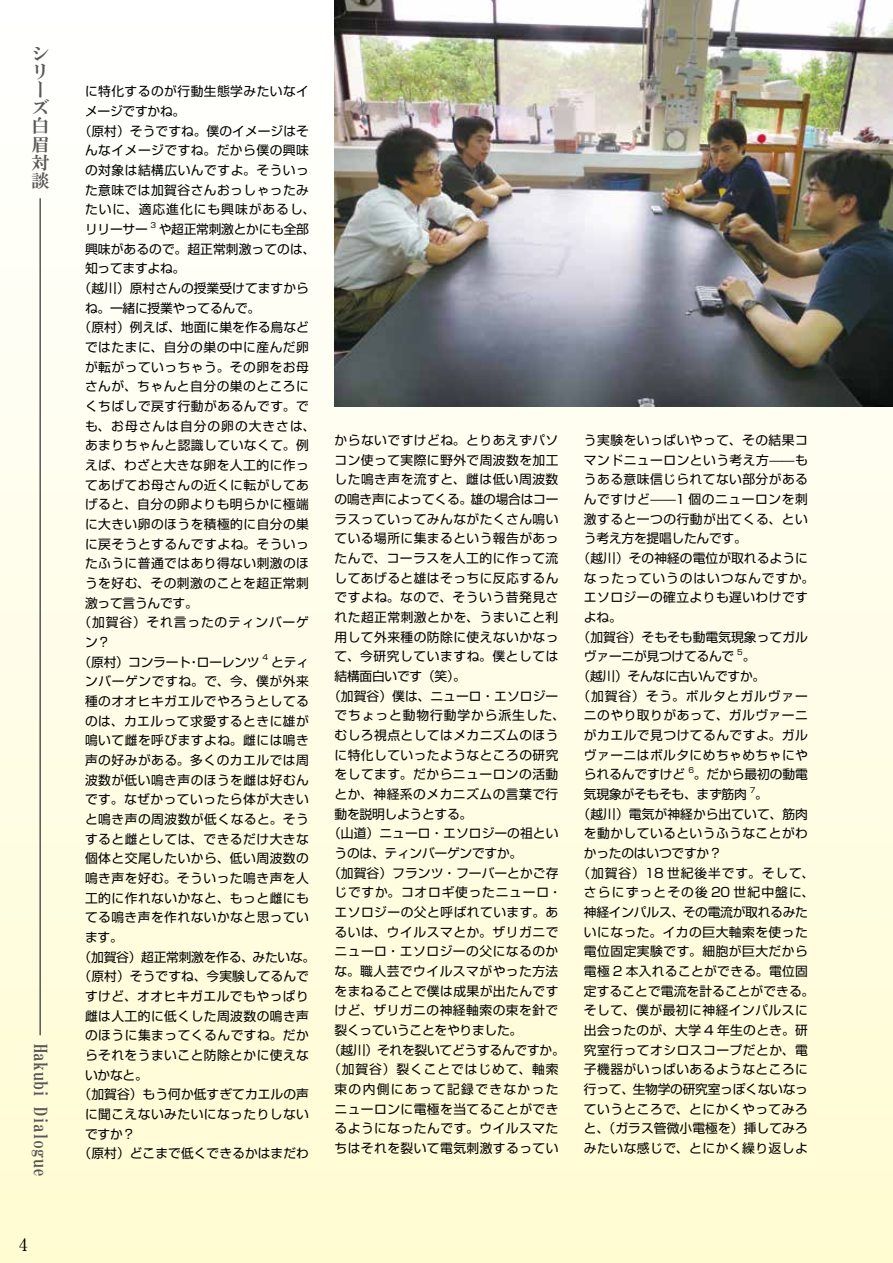
<style>
.page{position:relative;width:893px;height:1263px;background:#fff}
.page>*{position:absolute;margin:0;border:0;box-sizing:border-box;transform-origin:0 0}
.t1{font:18px/18.1px "HG Mincho E";color:#595757}
.t2{font:16.95px "Ryumin Pr 6 N";color:#000}
.t3{font:12.75px "Shin Go Pr 6 N";letter-spacing:.035em;color:#000}
.t4{font:12.75px/19.6px "Shin Go Pr 6 N";letter-spacing:-.02em;color:#000}
.t5{font:12.75px "Shin Go Pr 6 N";letter-spacing:.005em;color:#000}
.t6{font:12.75px "Shin Go Pr 6 N";letter-spacing:.07em;color:#000}
.t7{font:12.75px "Shin Go Pr 6 N";letter-spacing:.08em;color:#000}
.t8{font:12.75px "Shin Go Pr 6 N";letter-spacing:.065em;color:#000}
.t9{font:12.75px "Shin Go Pr 6 N";letter-spacing:.06em;color:#000}
.t10{font:12.75px "Shin Go Pr 6 N";letter-spacing:.09em;color:#000}
.t11{font:12.75px "Shin Go Pr 6 N";letter-spacing:.105em;color:#000}
.t12{font:12.75px "Shin Go Pr 6 N";letter-spacing:-.005em;color:#000}
.t13{font:7.5px "Shin Go Pr 6 N";color:#000}
</style>
<div class="page">
<div style="left:0;top:0;width:893px;height:1263px;background:linear-gradient(to bottom,#fefeff,#fffcd3)"></div>
<hr style="left:39px;top:198px;width:2px;height:837px;background:#595757">
<img style="left:335px;top:0;width:558px;height:406px">
<h1 class="t1" style="left:32px;top:44px;width:19px">シリーズ白眉対談</h1>
<h1 class="t1" style="left:50px;top:1044px;width:134px;rotate:90deg">Hakubi Dialogue</h1>
<h2 class="t2" style="left:19px;top:1231px;width:10px">4</h2>
<p class="t3" style="left:85px;top:81px;width:225px">に特化するのが行動生態学みたいなイ</p>
<p class="t4" style="left:85px;top:100px;width:102px">メージですかね。</p>
<p class="t5" style="left:79px;top:120px;width:232px">（原村）そうですね。僕のイメージはそ</p>
<p class="t3" style="left:85px;top:140px;width:225px">んなイメージですね。だから僕の興味</p>
<p class="t3" style="left:85px;top:160px;width:225px">の対象は結構広いんですよ。そういっ</p>
<p class="t3" style="left:85px;top:179px;width:225px">た意味では加賀谷さんおっしゃったみ</p>
<p class="t7" style="left:85px;top:199px;width:232px">たいに、適応進化にも興味があるし、</p>
<p class="t3" style="left:85px;top:219px;width:64px">リリーサー</p>
<p class="t13" style="left:150px;top:219px;width:7px">3</p>
<p class="t4" style="left:159px;top:218px;width:152px">や超正常刺激とかにも全部</p>
<p class="t5" style="left:85px;top:238px;width:232px">興味があるので。超正常刺激ってのは、</p>
<p class="t4" style="left:85px;top:258px;width:102px">知ってますよね。</p>
<p class="t5" style="left:79px;top:278px;width:232px">（越川）原村さんの授業受けてますから</p>
<p class="t4" style="left:85px;top:297px;width:177px">ね。一緒に授業やってるんで。</p>
<p class="t5" style="left:79px;top:317px;width:232px">（原村）例えば、地面に巣を作る鳥など</p>
<p class="t3" style="left:85px;top:337px;width:225px">ではたまに、自分の巣の中に産んだ卵</p>
<p class="t3" style="left:85px;top:356px;width:225px">が転がっていっちゃう。その卵をお母</p>
<p class="t3" style="left:85px;top:376px;width:225px">さんが、ちゃんと自分の巣のところに</p>
<p class="t3" style="left:85px;top:396px;width:225px">くちばしで戻す行動があるんです。で</p>
<p class="t7" style="left:85px;top:415px;width:232px">も、お母さんは自分の卵の大きさは、</p>
<p class="t3" style="left:85px;top:435px;width:225px">あまりちゃんと認識していなくて。例</p>
<p class="t3" style="left:85px;top:455px;width:225px">えば、わざと大きな卵を人工的に作っ</p>
<p class="t3" style="left:85px;top:474px;width:225px">てあげてお母さんの近くに転がしてあ</p>
<p class="t3" style="left:85px;top:494px;width:225px">げると、自分の卵よりも明らかに極端</p>
<p class="t3" style="left:85px;top:514px;width:225px">に大きい卵のほうを積極的に自分の巣</p>
<p class="t3" style="left:85px;top:533px;width:225px">に戻そうとするんですよね。そういっ</p>
<p class="t3" style="left:85px;top:553px;width:225px">たふうに普通ではあり得ない刺激のほ</p>
<p class="t3" style="left:85px;top:573px;width:225px">うを好む、その刺激のことを超正常刺</p>
<p class="t4" style="left:85px;top:592px;width:114px">激って言うんです。</p>
<p class="t8" style="left:79px;top:612px;width:232px">（加賀谷）それ言ったのティンバーゲ</p>
<p class="t3" style="left:85px;top:632px;width:27px">ン？</p>
<p class="t4" style="left:79px;top:651px;width:182px">（原村）コンラート・ローレンツ</p>
<p class="t13" style="left:263px;top:651px;width:7px">4</p>
<p class="t3" style="left:271px;top:651px;width:39px">とティ</p>
<p class="t3" style="left:85px;top:671px;width:225px">ンバーゲンですね。で、今、僕が外来</p>
<p class="t3" style="left:85px;top:691px;width:225px">種のオオヒキガエルでやろうとしてる</p>
<p class="t3" style="left:85px;top:710px;width:225px">のは、カエルって求愛するときに雄が</p>
<p class="t3" style="left:85px;top:730px;width:225px">鳴いて雌を呼びますよね。雌には鳴き</p>
<p class="t3" style="left:85px;top:750px;width:225px">声の好みがある。多くのカエルでは周</p>
<p class="t3" style="left:85px;top:769px;width:225px">波数が低い鳴き声のほうを雌は好むん</p>
<p class="t3" style="left:85px;top:789px;width:225px">です。なぜかっていったら体が大きい</p>
<p class="t3" style="left:85px;top:809px;width:225px">と鳴き声の周波数が低くなると。そう</p>
<p class="t3" style="left:85px;top:828px;width:225px">すると雌としては、できるだけ大きな</p>
<p class="t3" style="left:85px;top:848px;width:225px">個体と交尾したいから、低い周波数の</p>
<p class="t3" style="left:85px;top:868px;width:225px">鳴き声を好む。そういった鳴き声を人</p>
<p class="t3" style="left:85px;top:887px;width:225px">工的に作れないかなと、もっと雌にも</p>
<p class="t3" style="left:85px;top:907px;width:225px">てる鳴き声を作れないかなと思ってい</p>
<p class="t3" style="left:85px;top:927px;width:39px">ます。</p>
<p class="t4" style="left:79px;top:946px;width:238px">（加賀谷）超正常刺激を作る、みたいな。</p>
<p class="t5" style="left:79px;top:966px;width:232px">（原村）そうですね、今実験してるんで</p>
<p class="t3" style="left:85px;top:986px;width:225px">すけど、オオヒキガエルでもやっぱり</p>
<p class="t3" style="left:85px;top:1005px;width:225px">雌は人工的に低くした周波数の鳴き声</p>
<p class="t3" style="left:85px;top:1025px;width:225px">のほうに集まってくるんですね。だか</p>
<p class="t3" style="left:85px;top:1045px;width:225px">らそれをうまいこと防除とかに使えな</p>
<p class="t3" style="left:85px;top:1064px;width:64px">いかなと。</p>
<p class="t5" style="left:79px;top:1084px;width:232px">（加賀谷）もう何か低すぎてカエルの声</p>
<p class="t3" style="left:85px;top:1104px;width:225px">に聞こえないみたいになったりしない</p>
<p class="t3" style="left:85px;top:1123px;width:52px">ですか？</p>
<p class="t5" style="left:79px;top:1143px;width:232px">（原村）どこまで低くできるかはまだわ</p>
<p class="t3" style="left:334px;top:430px;width:225px">からないですけどね。とりあえずパソ</p>
<p class="t3" style="left:334px;top:449px;width:225px">コン使って実際に野外で周波数を加工</p>
<p class="t3" style="left:334px;top:469px;width:225px">した鳴き声を流すと、雌は低い周波数</p>
<p class="t4" style="left:334px;top:488px;width:225px">の鳴き声によってくる。雄の場合はコー</p>
<p class="t3" style="left:334px;top:508px;width:225px">ラスっていってみんながたくさん鳴い</p>
<p class="t3" style="left:334px;top:528px;width:225px">ている場所に集まるという報告があっ</p>
<p class="t3" style="left:334px;top:548px;width:225px">たんで、コーラスを人工的に作って流</p>
<p class="t3" style="left:334px;top:567px;width:225px">してあげると雄はそっちに反応するん</p>
<p class="t3" style="left:334px;top:587px;width:225px">ですよね。なので、そういう昔発見さ</p>
<p class="t3" style="left:334px;top:607px;width:225px">れた超正常刺激とかを、うまいこと利</p>
<p class="t3" style="left:334px;top:626px;width:225px">用して外来種の防除に使えないかなっ</p>
<p class="t3" style="left:334px;top:646px;width:225px">て、今研究していますね。僕としては</p>
<p class="t4" style="left:334px;top:665px;width:133px">結構面白いです（笑）。</p>
<p class="t5" style="left:328px;top:685px;width:232px">（加賀谷）僕は、ニューロ・エソロジー</p>
<p class="t6" style="left:334px;top:705px;width:232px">でちょっと動物行動学から派生した、</p>
<p class="t3" style="left:334px;top:725px;width:225px">むしろ視点としてはメカニズムのほう</p>
<p class="t3" style="left:334px;top:744px;width:225px">に特化していったようなところの研究</p>
<p class="t3" style="left:334px;top:764px;width:225px">をしてます。だからニューロンの活動</p>
<p class="t3" style="left:334px;top:784px;width:225px">とか、神経系のメカニズムの言葉で行</p>
<p class="t4" style="left:334px;top:803px;width:139px">動を説明しようとする。</p>
<p class="t5" style="left:328px;top:823px;width:232px">（山道）ニューロ・エソロジーの祖とい</p>
<p class="t4" style="left:334px;top:842px;width:189px">うのは、ティンバーゲンですか。</p>
<p class="t5" style="left:328px;top:862px;width:232px">（加賀谷）フランツ・フーバーとかご存</p>
<p class="t9" style="left:334px;top:882px;width:229px">じですか。コオロギ使ったニューロ・</p>
<p class="t3" style="left:334px;top:902px;width:225px">エソロジーの父と呼ばれています。あ</p>
<p class="t3" style="left:334px;top:921px;width:225px">るいは、ウイルスマとか。ザリガニで</p>
<p class="t3" style="left:334px;top:941px;width:225px">ニューロ・エソロジーの父になるのか</p>
<p class="t3" style="left:334px;top:961px;width:225px">な。職人芸でウイルスマがやった方法</p>
<p class="t3" style="left:334px;top:980px;width:225px">をまねることで僕は成果が出たんです</p>
<p class="t3" style="left:334px;top:1000px;width:225px">けど、ザリガニの神経軸索の束を針で</p>
<p class="t4" style="left:334px;top:1019px;width:189px">裂くっていうことをやりました。</p>
<p class="t4" style="left:328px;top:1039px;width:238px">（越川）それを裂いてどうするんですか。</p>
<p class="t6" style="left:328px;top:1059px;width:232px">（加賀谷）裂くことではじめて、軸索</p>
<p class="t11" style="left:334px;top:1079px;width:225px">束の内側にあって記録できなかった</p>
<p class="t3" style="left:334px;top:1098px;width:225px">ニューロンに電極を当てることができ</p>
<p class="t3" style="left:334px;top:1118px;width:225px">るようになったんです。ウイルスマた</p>
<p class="t3" style="left:334px;top:1138px;width:225px">ちはそれを裂いて電気刺激するってい</p>
<p class="t3" style="left:584px;top:430px;width:225px">う実験をいっぱいやって、その結果コ</p>
<p class="t3" style="left:584px;top:449px;width:225px">マンドニューロンという考え方——も</p>
<p class="t3" style="left:584px;top:469px;width:225px">うある意味信じられてない部分がある</p>
<p class="t3" style="left:584px;top:489px;width:225px">んですけど——1 個のニューロンを刺</p>
<p class="t3" style="left:584px;top:508px;width:225px">激すると一つの行動が出てくる、とい</p>
<p class="t4" style="left:584px;top:528px;width:164px">う考え方を提唱したんです。</p>
<p class="t5" style="left:578px;top:548px;width:232px">（越川）その神経の電位が取れるように</p>
<p class="t6" style="left:584px;top:567px;width:232px">なったっていうのはいつなんですか。</p>
<p class="t3" style="left:584px;top:587px;width:225px">エソロジーの確立よりも遅いわけです</p>
<p class="t3" style="left:584px;top:607px;width:39px">よね。</p>
<p class="t5" style="left:578px;top:626px;width:232px">（加賀谷）そもそも動電気現象ってガル</p>
<p class="t4" style="left:584px;top:646px;width:152px">ヴァーニが見つけてるんで</p>
<p class="t13" style="left:737px;top:646px;width:7px">5</p>
<p class="t3" style="left:743px;top:646px;width:14px">。</p>
<p class="t4" style="left:578px;top:665px;width:189px">（越川）そんなに古いんですか。</p>
<p class="t6" style="left:578px;top:685px;width:232px">（加賀谷）そう。ボルタとガルヴァー</p>
<p class="t3" style="left:584px;top:705px;width:225px">ニのやり取りがあって、ガルヴァーニ</p>
<p class="t3" style="left:584px;top:724px;width:225px">がカエルで見つけてるんですよ。ガル</p>
<p class="t3" style="left:584px;top:744px;width:225px">ヴァーニはボルタにめちゃめちゃにや</p>
<p class="t12" style="left:584px;top:764px;width:103px">られるんですけど</p>
<p class="t13" style="left:688px;top:764px;width:7px">6</p>
<p class="t4" style="left:584px;top:763px;width:225px;text-indent:110px">。だから最初の動電気現象がそもそも、まず筋肉</p>
<p class="t13" style="left:750px;top:783px;width:7px">7</p>
<p class="t3" style="left:755px;top:783px;width:14px">。</p>
<p class="t5" style="left:578px;top:803px;width:232px">（越川）電気が神経から出ていて、筋肉</p>
<p class="t3" style="left:584px;top:823px;width:225px">を動かしているというふうなことがわ</p>
<p class="t4" style="left:584px;top:842px;width:139px">かったのはいつですか？</p>
<p class="t6" style="left:578px;top:862px;width:238px">（加賀谷）18 世紀後半です。そして、</p>
<p class="t10" style="left:584px;top:882px;width:232px">さらにずっとその後 20 世紀中盤に、</p>
<p class="t4" style="left:584px;top:901px;width:225px">神経インパルス、その電流が取れるみた</p>
<p class="t3" style="left:584px;top:921px;width:225px">いになった。イカの巨大軸索を使った</p>
<p class="t3" style="left:584px;top:941px;width:225px">電位固定実験です。細胞が巨大だから</p>
<p class="t3" style="left:584px;top:960px;width:225px">電極 2 本入れることができる。電位固</p>
<p class="t5" style="left:584px;top:980px;width:232px">定することで電流を計ることができる。</p>
<p class="t3" style="left:584px;top:1000px;width:225px">そして、僕が最初に神経インパルスに</p>
<p class="t3" style="left:584px;top:1019px;width:225px">出会ったのが、大学 4 年生のとき。研</p>
<p class="t3" style="left:584px;top:1039px;width:225px">究室行ってオシロスコープだとか、電</p>
<p class="t3" style="left:584px;top:1059px;width:225px">子機器がいっぱいあるようなところに</p>
<p class="t4" style="left:584px;top:1078px;width:225px">行って、生物学の研究室っぽくないなっ</p>
<p class="t3" style="left:584px;top:1098px;width:225px">ていうところで、とにかくやってみろ</p>
<p class="t5" style="left:584px;top:1118px;width:225px">と、（ガラス管微小電極を）挿してみろ</p>
<p class="t3" style="left:584px;top:1137px;width:225px">みたいな感じで、とにかく繰り返しよ</p>
</div>
